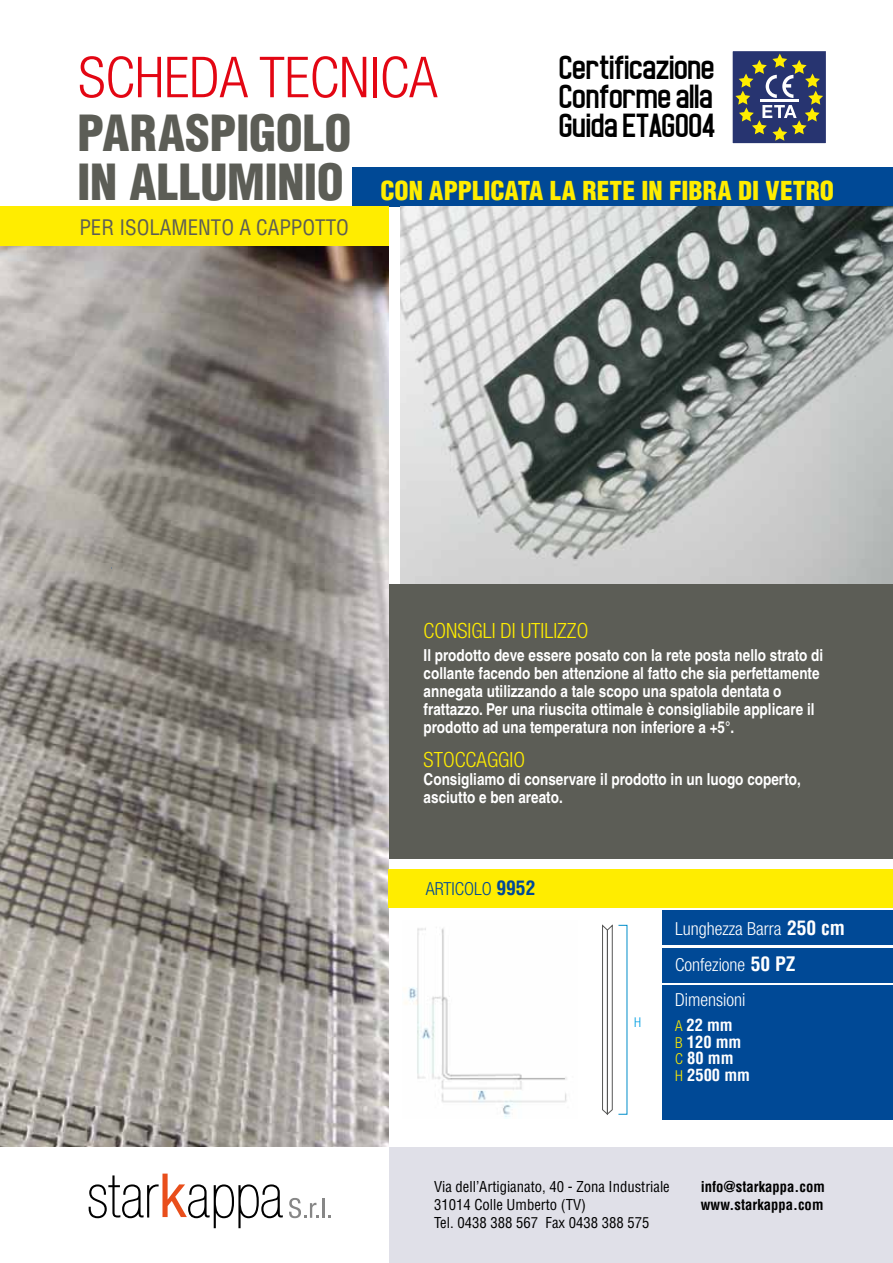
<style>
.page{position:relative;width:893px;height:1263px;background:#fff}
.page>*{position:absolute;margin:0;border:0;box-sizing:border-box;transform-origin:0 0}
.t1{font:300 condensed 56.55px "Helvetica Neue LT Std";color:#e30613}
.t2{font:900 condensed 48.6px "Helvetica";letter-spacing:-.005em;color:#5c5d56}
.t3{font:34.2px/29.1px "Noasarck";color:#000;text-align:justify}
.t4{font:900 condensed 25.5px "Helvetica";color:#ffed00}
.t5{font:300 condensed 21px "Helvetica Neue LT Std";color:#ffed00}
.t6{font:condensed 20.85px "Helvetica";color:#5c5d56}
.t7{font:300 condensed 18px/35.4px "Helvetica Neue LT Std";color:#fff}
.t8{font:300 condensed 18px "Helvetica Neue LT Std";color:#004996}
.t9{font:700 condensed 16.5px/18px "Helvetica";color:#fff}
.t10{font:700 condensed 16.5px/16.5px "Helvetica";color:#fff}
.t11{font:condensed 14.7px/17.7px "Helvetica";color:#000}
.t12{font:700 condensed 14.7px/17.7px "Helvetica";color:#000}
.t13{font:300 condensed 13.5px "Helvetica Neue LT Std";color:#009fe3}
.s1{font-size:48.6px;color:#5c5d56}
.s2{font-family:"Helvetica";font-weight:700;font-size:19.5px}
.s3{font-family:"Helvetica Neue LT Std";font-weight:300;font-size:15px;color:#ffed00}
</style>
<div class="page">
<div style="left:353px;top:167px;width:540px;height:39px;background:#004996"></div>
<img style="left:400px;top:206px;width:493px;height:379px">
<div style="left:389px;top:585px;width:504px;height:274px;background:#5c5d56"></div>
<img style="left:0;top:246px;width:389px;height:901px">
<div style="left:389px;top:1147px;width:503px;height:115px;background:#e0e0e8"></div>
<div style="left:731px;top:50px;width:96px;height:95px;background:#273470;border:1px solid #fff"></div>
<svg style="left:735px;top:54px;width:88px;height:87px"></svg>
<svg style="left:89px;top:1173px;width:194px;height:55px"></svg>
<svg style="left:289px;top:1198px;width:30px;height:20px"></svg>
<hr style="left:323px;top:1198px;width:2px;height:20px;background:#878787">
<div style="left:389px;top:870px;width:504px;height:38px;background:#ffed00"></div>
<div style="left:662px;top:948px;width:231px;height:34px;background:#004996"></div>
<div style="left:662px;top:911px;width:231px;height:34px;background:#004996"></div>
<div style="left:662px;top:985px;width:231px;height:134px;background:#004996"></div>
<img style="left:404px;top:928px;width:163px;height:190px">
<svg style="left:602px;top:925px;width:10px;height:189px"></svg>
<div style="left:0;top:206px;width:389px;height:40px;background:#ffed00"></div>
<h3 class="t3" style="left:560px;top:53px;width:158px">Certificazione Conforme alla Guida ETAG004</h3>
<h1 class="t1" style="left:78px;top:45px;width:361px">SCHEDA TECNICA</h1>
<h2 class="t2" style="left:77px;top:103px;width:276px">PARASPIGOLO</h2>
<h3 class="t4" style="left:77px;top:174px;width:758px"><span class="s1">IN ALLUMINIO</span> CON APPLICATA LA RETE IN FIBRA DI VETRO</h3>
<p class="t6" style="left:79px;top:214px;width:271px">PER ISOLAMENTO A CAPPOTTO</p>
<p class="t5" style="left:424px;top:619px;width:166px">CONSIGLI DI UTILIZZO</p>
<p class="t9" style="left:424px;top:646px;width:401px">Il prodotto deve essere posato con la rete posta nello strato di collante facendo ben attenzione al fatto che sia perfettamente annegata utilizzando a tale scopo una spatola dentata o frattazzo. Per una riuscita ottimale è consigliabile applicare il prodotto ad una temperatura non inferiore a +5°.</p>
<p class="t5" style="left:424px;top:748px;width:103px">STOCCAGGIO</p>
<p class="t9" style="left:424px;top:770px;width:379px">Consigliamo di conservare il prodotto in un luogo coperto, asciutto e ben areato.</p>
<p class="t8" style="left:426px;top:878px;width:111px">ARTICOLO <span class="s2">9952</span></p>
<p class="t13" style="left:634px;top:1015px;width:9px">H</p>
<p class="t7" style="left:675px;top:911px;width:171px">Lunghezza Barra <span class="s2">250 cm<br></span>Confezione <span class="s2">50 PZ<br></span>Dimensioni</p>
<p class="t10" style="left:675px;top:1017px;width:76px"><span class="s3">A</span> 22 mm<br><span class="s3">B</span> 120 mm<br><span class="s3">C</span> 80 mm<br><span class="s3">H</span> 2500 mm</p>
<p class="t11" style="left:434px;top:1178px;width:237px">Via dell’Artigianato, 40 - Zona Industriale<br>31014 Colle Umberto (TV)<br>Tel. 0438 388 567 Fax 0438 388 575</p>
<p class="t12" style="left:701px;top:1178px;width:126px">info@starkappa.com www.starkappa.com</p>
</div>
